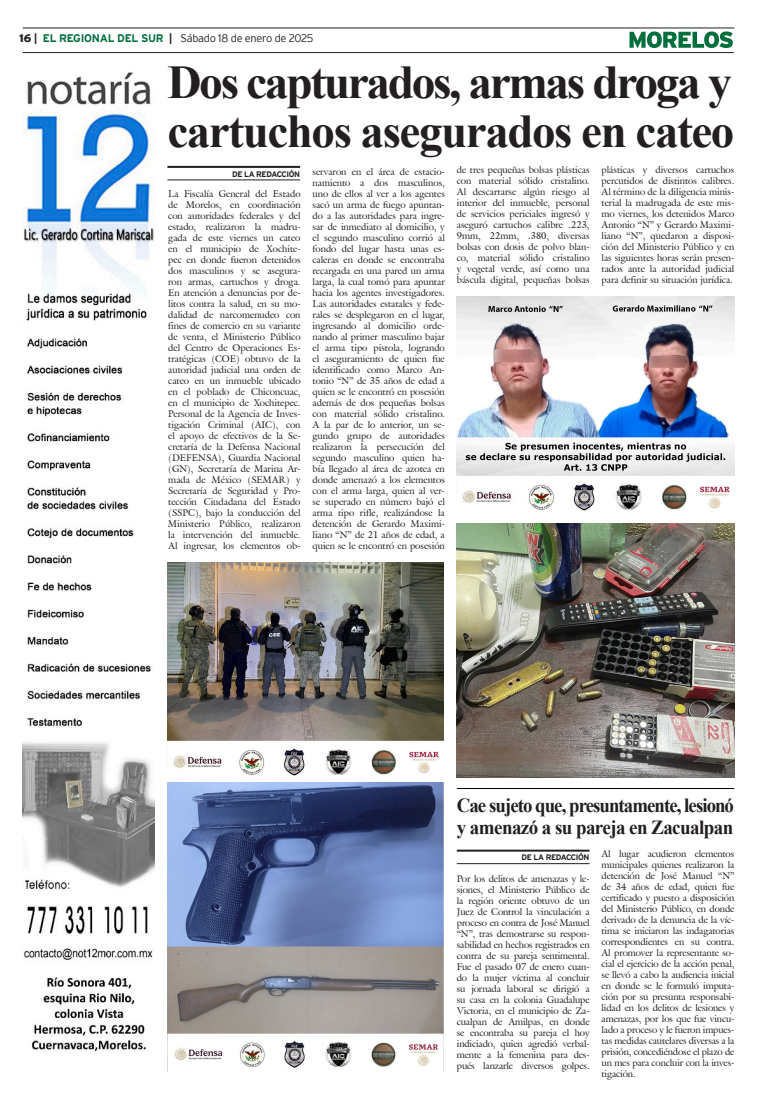
<style>
.page{position:relative;width:757px;height:1106px;background:#fff}
.page>*{position:absolute;margin:0;border:0;box-sizing:border-box;transform-origin:0 0}
.Cabeza_02{font:700 47px/49px "Times New Roman";letter-spacing:-.03em;color:#231f20}
.Cabeza_03{font:700 20px/22px "Times New Roman";letter-spacing:-.05em;color:#231f20;scale:.94 1}
.t1{font:300 11px "Interstate";letter-spacing:-.025em;color:#231f20}
.t2{font:9.5px/11px "Galliard IT Cby BT";color:#231f20;text-align:justify}
.t3{font:700 8px "Interstate";letter-spacing:-.05em;color:#231f20}
.s1{font-weight:900}
.s2{font-weight:700}
.s3{font-weight:700;color:#006f3c}
</style>
<div class="page">
<hr style="left:23px;top:28px;width:711px;height:1px;background:#231f20">
<hr style="left:23px;top:52px;width:711px;height:1px;background:#231f20">
<svg style="left:629px;top:31px;width:104px;height:17px"></svg>
<img style="left:23px;top:72px;width:132px;height:980px">
<hr style="left:457px;top:849px;width:132px;height:2px;background:#231f20">
<hr style="left:457px;top:863px;width:132px;height:1px;background:#231f20">
<hr style="left:457px;top:788px;width:277px;height:1px;background:#000">
<hr style="left:167px;top:166px;width:133px;height:2px;background:#231f20">
<hr style="left:167px;top:179px;width:133px;height:1px;background:#231f20">
<img style="left:457px;top:296px;width:277px;height:215px">
<img style="left:167px;top:782px;width:276px;height:291px">
<img style="left:167px;top:563px;width:276px;height:213px">
<img style="left:457px;top:523px;width:277px;height:254px">
<p class="t1" style="left:19px;top:32px;width:296px"><span class="s1">16</span> <span class="s2">|</span> <span class="s3">EL REGIONAL DEL SUR</span> <span class="s2">|</span> Sábado 18 de enero de 2025</p>
<p class="Cabeza_02" style="left:167px;top:56px;width:568px">Dos capturados, armas droga y cartuchos asegurados en cateo</p>
<p class="t3" style="left:232px;top:169px;width:69px">DE LA REDACCIÓN</p>
<p class="t2" style="left:457px;top:164px;width:134px">de tres pequeñas bolsas plásticas con material sólido cristalino.<br>Al descartarse algún riesgo al interior del inmueble, personal de servicios periciales ingresó y aseguró cartuchos calibre .223, 9mm, 22mm, .380, diversas bolsas con dosis de polvo blan&shy;co, material sólido cristalino y vegetal verde, así como una báscula digital, pequeñas bolsas</p>
<p class="t2" style="left:601px;top:164px;width:134px">plásticas y diversos cartuchos percutidos de distintos calibres.<br>Al término de la diligencia minis&shy;terial la madrugada de este mis&shy;mo viernes, los detenidos Marco Antonio “N” y Gerardo Maximi&shy;liano “N”, quedaron a disposi&shy;ción del Ministerio Público y en las siguientes horas serán presen&shy;tados ante la autoridad judicial para definir su situación jurídica.</p>
<p class="t2" style="left:313px;top:166px;width:134px">servaron en el área de estacio&shy;namiento a dos masculinos, uno de ellos al ver a los agentes sacó un arma de fuego apuntan&shy;do a las autoridades para ingre&shy;sar de inmediato al domicilio, y el segundo masculino corrió al fondo del lugar hasta unas es&shy;caleras en donde se encontraba recargada en una pared un arma larga, la cual tomó para apuntar hacia los agentes investigadores.<br>Las autoridades estatales y fede&shy;rales se desplegaron en el lugar, ingresando al domicilio orde&shy;nando al primer masculino bajar el arma tipo pistola, logrando el aseguramiento de quien fue identificado como Marco An&shy;tonio “N” de 35 años de edad a quien se le encontró en posesión además de dos pequeñas bolsas con material sólido cristalino.<br>A la par de lo anterior, un se&shy;gundo grupo de autoridades realizaron la persecución del segundo masculino quien ha&shy;bía llegado al área de azotea en donde amenazó a los elementos con el arma larga, quien al ver&shy;se superado en número bajó el arma tipo rifle, realizándose la detención de Gerardo Maximi&shy;liano “N” de 21 años de edad, a quien se le encontró en posesión</p>
<p class="t2" style="left:168px;top:188px;width:134px">La Fiscalía General del Estado de Morelos, en coordinación con autoridades federales y del estado, realizaron la madru&shy;gada de este viernes un cateo en el municipio de Xochite&shy;pec en donde fueron detenidos dos masculinos y se asegura&shy;ron armas, cartuchos y droga.<br>En atención a denuncias por de&shy;litos contra la salud, en su mo&shy;dalidad de narcomenudeo con fines de comercio en su variante de venta, el Ministerio Público del Centro de Operaciones Es&shy;tratégicas (COE) obtuvo de la autoridad judicial una orden de cateo en un inmueble ubicado en el poblado de Chiconcuac, en el municipio de Xochitepec.<br>Personal de la Agencia de Inves&shy;tigación Criminal (AIC), con el apoyo de efectivos de la Se&shy;cretaría de la Defensa Nacional (DEFENSA), Guardia Nacional (GN), Secretaría de Marina Ar&shy;mada de México (SEMAR) y Secretaría de Seguridad y Pro&shy;tección Ciudadana del Estado (SSPC), bajo la conducción del Ministerio Público, realizaron la intervención del inmueble.<br>Al ingresar, los elementos ob-</p>
<p class="Cabeza_03" style="left:457px;top:794px;width:296px">Cae sujeto que, presuntamente, lesionó y amenazó a su pareja en Zacualpan</p>
<p class="t3" style="left:522px;top:853px;width:69px">DE LA REDACCIÓN</p>
<p class="t2" style="left:601px;top:848px;width:134px">Al lugar acudieron elementos municipales quienes realizaron la detención de José Manuel “N” de 34 años de edad, quien fue certificado y puesto a disposición del Ministerio Público, en donde derivado de la denuncia de la víc&shy;tima se iniciaron las indagatorias correspondientes en su contra.<br>Al promover la representante so&shy;cial el ejercicio de la acción penal, se llevó a cabo la audiencia inicial en donde se le formuló imputa&shy;ción por su presunta responsabi&shy;lidad en los delitos de lesiones y amenazas, por los que fue vincu&shy;lado a proceso y le fueron impues&shy;tas medidas cautelares diversas a la prisión, concediéndose el plazo de un mes para concluir con la inves&shy;tigación.</p>
<p class="t2" style="left:457px;top:873px;width:134px">Por los delitos de amenazas y le&shy;siones, el Ministerio Público de la región oriente obtuvo de un Juez de Control la vinculación a proceso en contra de José Manuel “N”, tras demostrarse su respon&shy;sabilidad en hechos registrados en contra de su pareja sentimental.<br>Fue el pasado 07 de enero cuan&shy;do la mujer víctima al concluir su jornada laboral se dirigió a su casa en la colonia Guadalupe Victoria, en el municipio de Za&shy;cualpan de Amilpas, en donde se encontraba su pareja el hoy indiciado, quien agredió verbal&shy;mente a la femenina para des&shy;pués lanzarle diversos golpes.</p>
</div>
